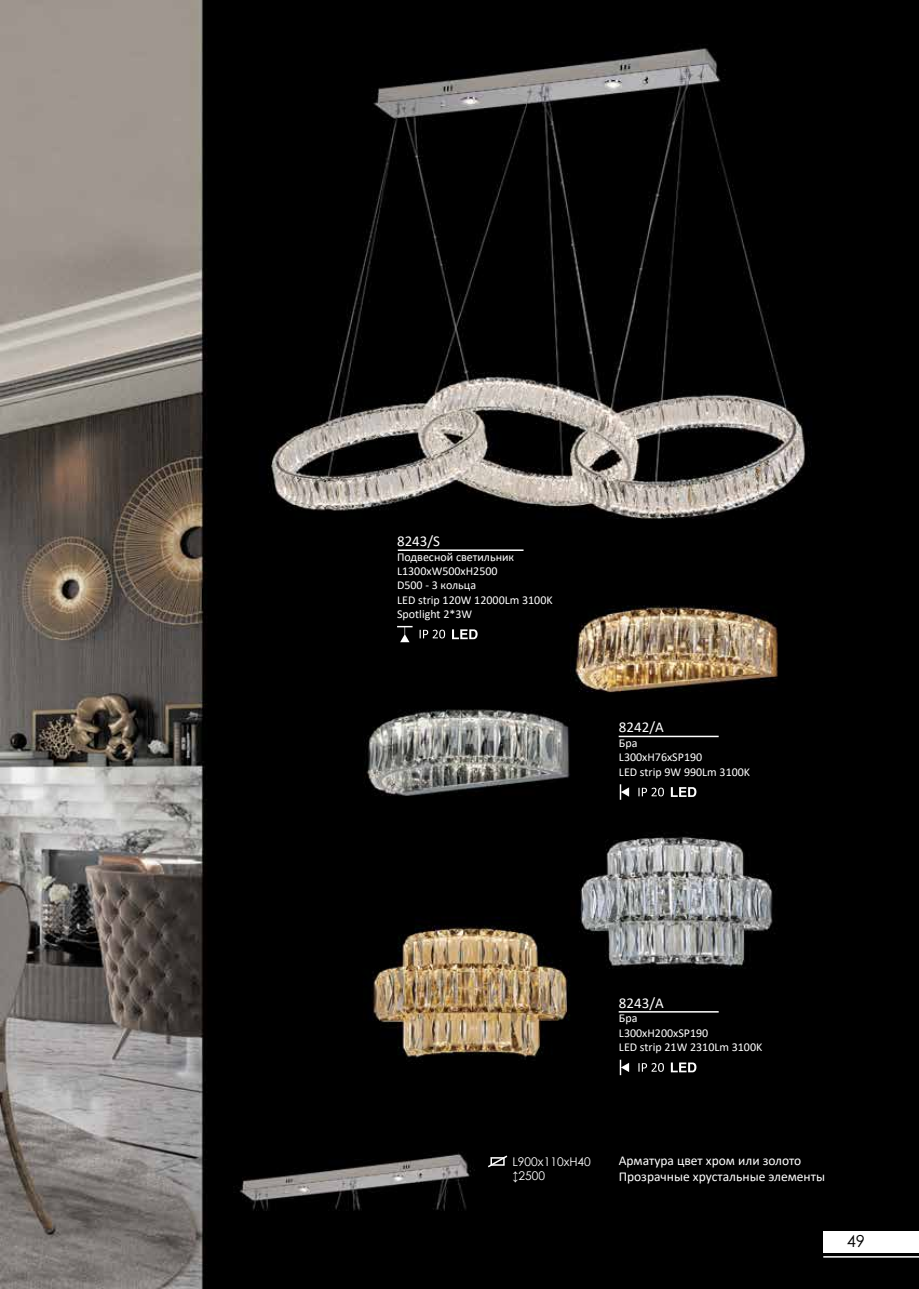
<style>
.page{position:relative;width:919px;height:1289px;background:#fff}
.page>*{position:absolute;margin:0;border:0;box-sizing:border-box;transform-origin:0 0}
.t1{font:16.5px "Century Gothic";color:#000}
.t2{font:15px "Calibri";color:#fff}
.t3{font:13.5px/16.2px "Calibri";color:#fff}
.t4{font:12px/14.4px "Calibri";color:#fff}
.t5{font:12px/14.4px "Century Gothic";color:#fff}
</style>
<div class="page">
<img style="left:0;top:0;width:918px;height:1288px">
<div style="left:823px;top:1231px;width:95px;height:21px;background:#fff"></div>
<hr style="left:823px;top:1255px;width:95px;height:2px;background:#fff">
<hr style="left:398px;top:549px;width:125px;height:2px;background:#fff">
<svg style="left:419px;top:629px;width:26px;height:9px"></svg>
<svg style="left:452px;top:629px;width:25px;height:10px"></svg>
<svg style="left:397px;top:626px;width:15px;height:16px"></svg>
<hr style="left:618px;top:1011px;width:100px;height:1px;background:#fff">
<svg style="left:638px;top:1063px;width:26px;height:8px"></svg>
<svg style="left:619px;top:1059px;width:10px;height:16px"></svg>
<svg style="left:670px;top:1062px;width:26px;height:10px"></svg>
<hr style="left:618px;top:735px;width:100px;height:2px;background:#fff">
<svg style="left:638px;top:787px;width:26px;height:9px"></svg>
<svg style="left:619px;top:784px;width:10px;height:15px"></svg>
<svg style="left:670px;top:787px;width:26px;height:10px"></svg>
<svg style="left:486px;top:1154px;width:23px;height:14px"></svg>
<p class="t2" style="left:397px;top:530px;width:45px">8243/S</p>
<p class="t4" style="left:397px;top:549px;width:157px">Подвесной светильник<br>L1300xW500xH2500<br>D500 - 3 кольца<br>LED strip 120W 12000Lm 3100K<br>Spotlight 2*3W</p>
<p class="t2" style="left:619px;top:717px;width:46px">8242/А</p>
<p class="t4" style="left:619px;top:735px;width:133px">Бра<br>L300xH76xSP190<br>LED strip 9W 990Lm 3100K</p>
<p class="t2" style="left:619px;top:992px;width:46px">8243/А</p>
<p class="t4" style="left:619px;top:1010px;width:145px">Бра<br>L300xH200xSP190<br>LED strip 21W 2310Lm 3100K</p>
<p class="t5" style="left:512px;top:1154px;width:80px">L900х110xH40 ↕2500</p>
<p class="t3" style="left:618px;top:1152px;width:208px">Арматура цвет хром или золото<br>Прозрачные хрустальные элементы</p>
<h1 class="t1" style="left:846px;top:1229px;width:20px">49</h1>
</div>
